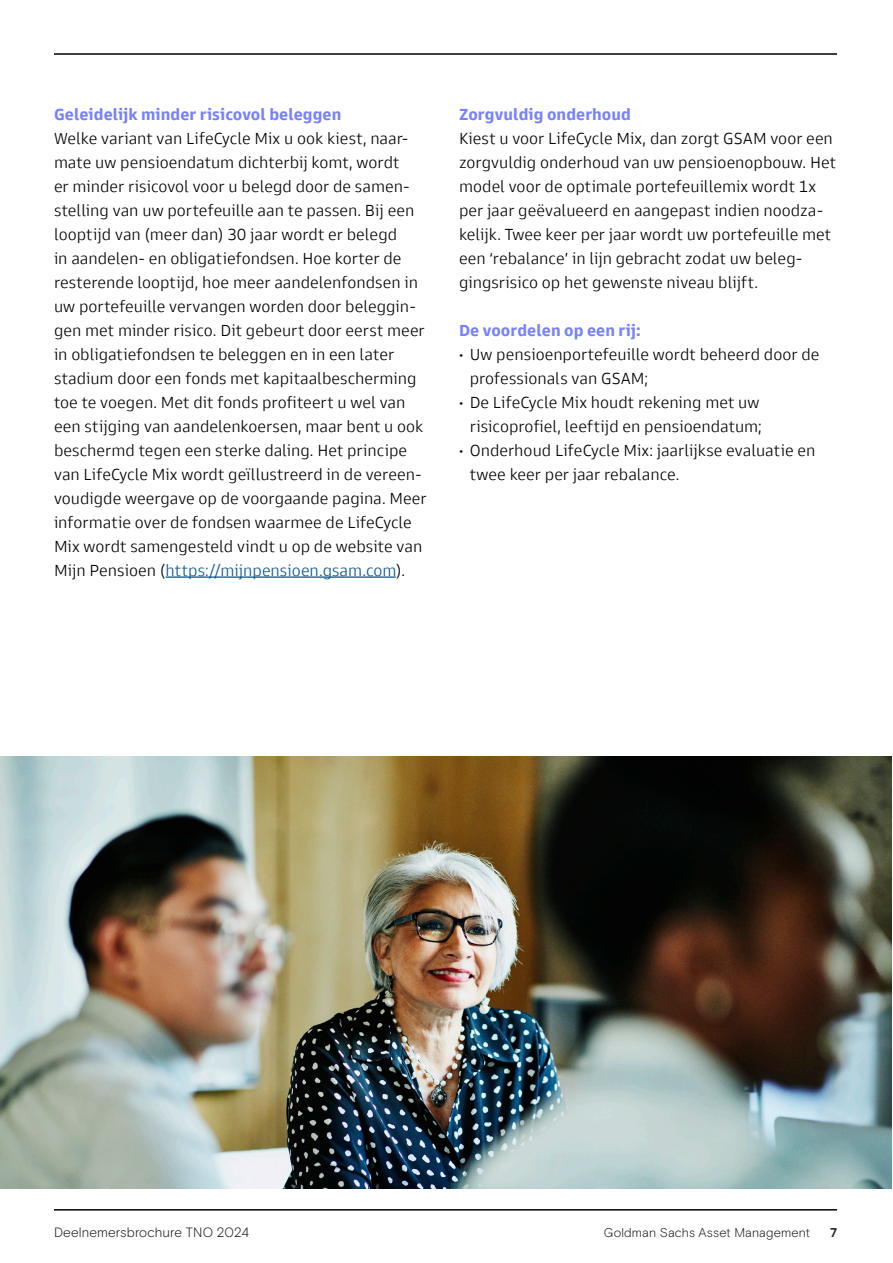
<style>
.page{position:relative;width:893px;height:1263px;background:#fff}
.page>*{position:absolute;margin:0;border:0;box-sizing:border-box;transform-origin:0 0}
.Body_Copy_1_light_11{font:300 16.5px/24px "Goldman Sans";color:#000}
.Heading_II{font:700 16.5px "Goldman Sans";letter-spacing:.005em;color:#7681fc}
.t1{font:300 13.5px "Basis Grotesque Pro";letter-spacing:.005em;color:#231f20}
.t2{font:300 12.75px "Basis Grotesque Pro";letter-spacing:.01em;color:#231f20}
.t3{font:700 12.75px "Basis Grotesque Pro";color:#231f20}
.s1{color:#08548a}
.s2{font-family:"Basis Grotesque Pro"}
</style>
<div class="page">
<img style="left:0;top:756px;width:891px;height:432px">
<hr style="left:54px;top:53px;width:783px;height:2px;background:#000">
<hr style="left:54px;top:1209px;width:783px;height:1px;background:#000">
<hr style="left:166px;top:576px;width:230px;height:2px;background:#08548a">
<p class="Heading_II" style="left:54px;top:104px;width:289px">Geleidelijk minder risicovol beleggen</p>
<p class="Body_Copy_1_light_11" style="left:54px;top:126px;width:374px">Welke variant van LifeCycle Mix u ook kiest, naar&shy;mate uw pensioendatum dichterbij komt, wordt<br>er minder risicovol voor u belegd door de samen&shy;stelling van uw portefeuille aan te passen. Bij een looptijd van (meer dan) 30 jaar wordt er belegd<br>in aandelen- en obligatiefondsen. Hoe korter de resterende looptijd, hoe meer aandelenfondsen in uw portefeuille vervangen worden door beleggin&shy;gen met minder risico. Dit gebeurt door eerst meer in obligatiefondsen te beleggen en in een later stadium door een fonds met kapitaalbescherming toe te voegen. Met dit fonds profiteert u wel van een stijging van aandelenkoersen, maar bent u ook beschermd tegen een sterke daling. Het principe van LifeCycle Mix wordt geïllustreerd in de vereen&shy;voudigde weergave op de voorgaande pagina. Meer informatie over de fondsen waarmee de LifeCycle Mix wordt samengesteld vindt u op de website van Mijn Pensioen (<span class="s1">https://mijnpensioen.gsam.com</span>).</p>
<p class="Heading_II" style="left:459px;top:104px;width:173px">Zorgvuldig onderhoud</p>
<p class="Body_Copy_1_light_11" style="left:459px;top:126px;width:378px">Kiest u voor LifeCycle Mix, dan zorgt GSAM voor een zorgvuldig onderhoud van uw pensioenopbouw. Het model voor de optimale portefeuillemix wordt 1x per jaar geëvalueerd en aangepast indien noodza&shy;kelijk. Twee keer per jaar wordt uw portefeuille met een ‘rebalance’ in lijn gebracht zodat uw beleg&shy;gingsrisico op het gewenste niveau blijft.</p>
<p class="Heading_II" style="left:459px;top:320px;width:183px">De voordelen op een rij:</p>
<p class="Body_Copy_1_light_11" style="left:470px;top:342px;width:351px;text-indent:-11px"><span class="s2">•</span> Uw pensioenportefeuille wordt beheerd door de professionals van GSAM;</p>
<p class="Body_Copy_1_light_11" style="left:459px;top:390px;width:304px;text-align:right"><span class="s2">•</span> De LifeCycle Mix houdt rekening met uw risicoprofiel, leeftijd en pensioendatum;</p>
<p class="Body_Copy_1_light_11" style="left:470px;top:438px;width:347px;text-indent:-11px"><span class="s2">•</span> Onderhoud LifeCycle Mix: jaarlijkse evaluatie en twee keer per jaar rebalance.</p>
<p class="t1" style="left:54px;top:1224px;width:197px">Deelnemersbrochure TNO 2024</p>
<p class="t2" style="left:604px;top:1225px;width:208px">Goldman Sachs Asset Management</p>
<p class="t3" style="left:830px;top:1225px;width:8px">7</p>
</div>
